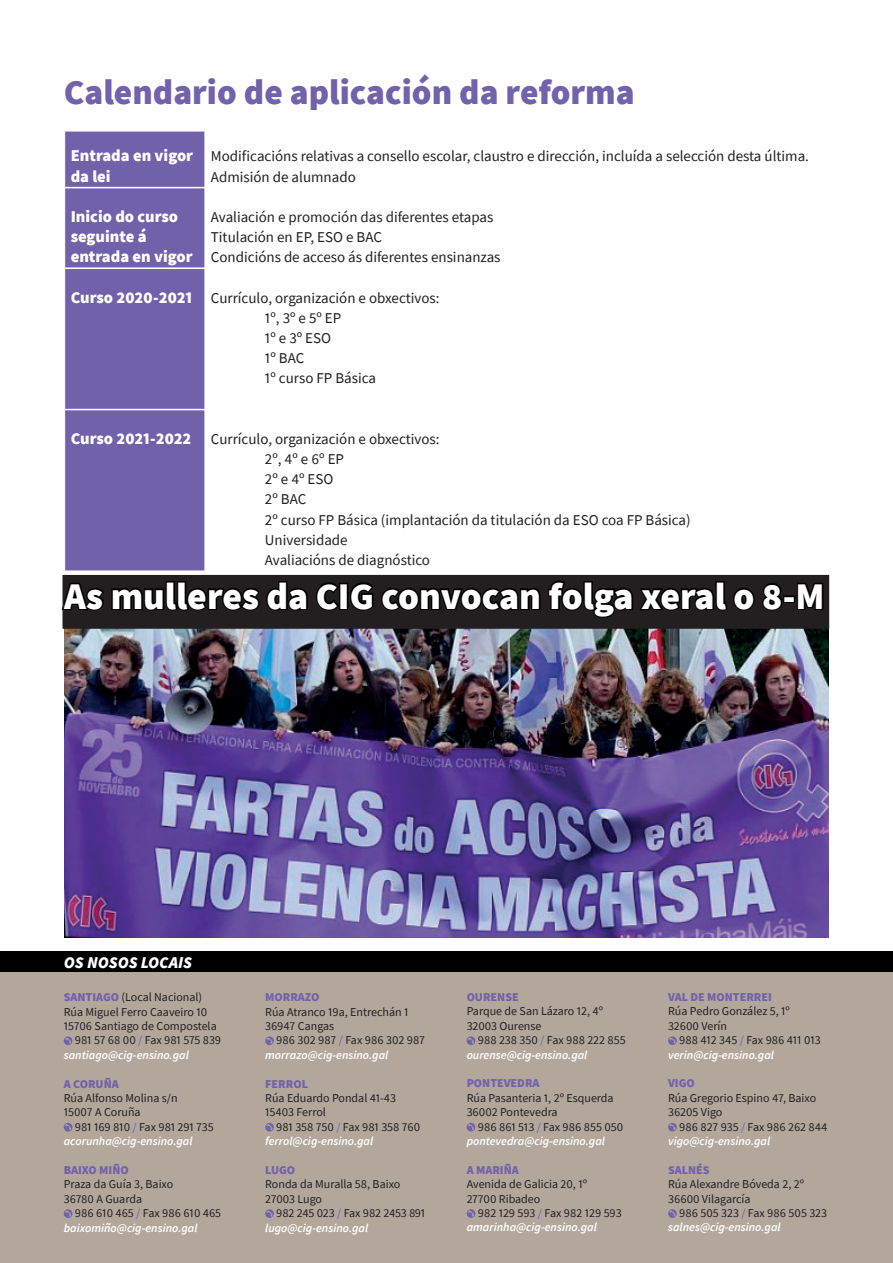
<style>
.page{position:relative;width:893px;height:1263px;background:#fff}
.page>*{position:absolute;margin:0;border:0;box-sizing:border-box;transform-origin:0 0}
.t1{font:900 37.5px "Source Sans Pro";color:#fff}
.t2{font:900 35.25px "Source Sans Pro";color:#7261ab}
.t3{font:900 16.5px/20.2px "Source Sans Pro";color:#fff}
.t4{font:italic 900 16.5px "Source Sans Pro";color:#fff}
.t5{font:15px/20.2px "Source Sans Pro";color:#231f20}
.t6{font:12px/14.4px "Source Sans Pro";color:#231f20}
.t7{font:italic 600 12px/14.4px "Source Sans Pro";color:#fff}
.t8{font:900 12px "Source Sans Pro";color:#7261ab}
.s1{font-weight:900;font-size:16.5px;color:#fff}
.s2{font-weight:900;color:#7261ab}
.s3{color:#7261ab}
.s4{font-weight:400;font-style:normal;color:#231f20}
.s5{font-weight:400;font-style:normal;color:#7261ab}
.s6{font-weight:600;font-style:italic;color:#fff}
</style>
<div class="page">
<div style="left:0;top:951px;width:893px;height:312px;background:#b3a79c"></div>
<svg style="left:64px;top:1036px;width:8px;height:9px"></svg>
<svg style="left:64px;top:1123px;width:8px;height:8px"></svg>
<svg style="left:64px;top:1209px;width:8px;height:9px"></svg>
<svg style="left:265px;top:1036px;width:9px;height:9px"></svg>
<svg style="left:265px;top:1123px;width:9px;height:8px"></svg>
<svg style="left:265px;top:1209px;width:9px;height:9px"></svg>
<svg style="left:467px;top:1036px;width:8px;height:9px"></svg>
<svg style="left:467px;top:1123px;width:8px;height:8px"></svg>
<svg style="left:467px;top:1209px;width:8px;height:9px"></svg>
<svg style="left:668px;top:1036px;width:9px;height:9px"></svg>
<svg style="left:668px;top:1123px;width:9px;height:8px"></svg>
<svg style="left:668px;top:1209px;width:9px;height:9px"></svg>
<div style="left:0;top:951px;width:893px;height:21px;background:#000"></div>
<div style="left:65px;top:132px;width:140px;height:439px;background:#7161ab"></div>
<hr style="left:65px;top:187px;width:140px;height:1px;background:#fff">
<hr style="left:65px;top:188px;width:140px;height:1px;background:#fff">
<hr style="left:65px;top:268px;width:140px;height:1px;background:#fff">
<hr style="left:65px;top:409px;width:140px;height:1px;background:#fff">
<img style="left:64px;top:629px;width:765px;height:309px">
<svg style="left:61px;top:574px;width:769px;height:55px;background:#1f1c1d"></svg>
<h2 class="t2" style="left:64px;top:68px;width:572px">Calendario de aplicación da reforma</h2>
<h3 class="t3" style="left:71px;top:146px;width:124px">Entrada en vigor da lei</h3>
<p class="t5" style="left:211px;top:146px;width:600px">Modificacións relativas a consello escolar, claustro e dirección, incluída a selección desta última.<br>Admisión de alumnado</p>
<h3 class="t3" style="left:71px;top:206px;width:123px">Inicio do curso seguinte á entrada en vigor</h3>
<p class="t5" style="left:211px;top:207px;width:291px">Avaliación e promoción das diferentes etapas<br>Titulación en EP, ESO e BAC<br>Condicións de acceso ás diferentes ensinanzas</p>
<p class="t5" style="left:265px;top:288px;width:176px;text-indent:-194px"><span class="s1">Curso 2020-2021</span> Currículo, organización e obxectivos:<br>1º, 3º e 5º EP<br>1º e 3º ESO<br>1º BAC<br>1º curso FP Básica</p>
<p class="t5" style="left:265px;top:429px;width:427px;text-indent:-194px"><span class="s1">Curso 2021-2022</span> Currículo, organización e obxectivos:<br>2º, 4º e 6º EP<br>2º e 4º ESO<br>2º BAC<br>2º curso FP Básica (implantación da titulación da ESO coa FP Básica)<br>Universidade<br>Avaliacións de diagnóstico</p>
<h1 class="t1" style="left:64px;top:570px;width:762px">As mulleres da CIG convocan folga xeral o 8-M</h1>
<h3 class="t4" style="left:64px;top:951px;width:130px">OS NOSOS LOCAIS</h3>
<p class="t6" style="left:64px;top:990px;width:140px"><span class="s2">SANTIAGO</span> (Local Nacional)</p>
<p class="t6" style="left:64px;top:1004px;width:145px">Rúa Miguel Ferro Caaveiro 10</p>
<p class="t6" style="left:64px;top:1019px;width:154px">15706 Santiago de Compostela</p>
<p class="t6" style="left:75px;top:1033px;width:148px">981 57 68 00 <span class="s3">/</span> Fax 981 575 839</p>
<p class="t7" style="left:64px;top:1047px;width:127px">santiago@cig-ensino.gal</p>
<p class="t8" style="left:64px;top:1075px;width:56px">A CORUÑA</p>
<p class="t6" style="left:64px;top:1091px;width:115px">Rúa Alfonso Molina s/n<br>15007 A Coruña</p>
<p class="t7" style="left:64px;top:1119px;width:151px;text-indent:11px"><span class="s4">981 169 810</span> <span class="s5">/</span> <span class="s4">Fax 981 291 735 </span>acorunha@cig-ensino.gal</p>
<p class="t8" style="left:64px;top:1161px;width:67px">BAIXO MIÑO</p>
<p class="t6" style="left:64px;top:1177px;width:111px">Praza da Guía 3, Baixo<br>36780 A Guarda</p>
<p class="t7" style="left:64px;top:1206px;width:159px;text-indent:11px"><span class="s4">986 610 465</span> <span class="s5">/</span> <span class="s4">Fax 986 610 465 </span>baixomiño@cig-ensino.gal</p>
<p class="t8" style="left:265px;top:989px;width:56px">MORRAZO</p>
<p class="t6" style="left:265px;top:1004px;width:145px">Rúa Atranco 19a, Entrechán 1<br>36947 Cangas</p>
<p class="t7" style="left:265px;top:1033px;width:161px;text-indent:11px"><span class="s4">986 302 987</span> <span class="s5">/</span> <span class="s4">Fax 986 302 987 </span>morrazo@cig-ensino.gal</p>
<p class="t8" style="left:265px;top:1075px;width:44px">FERROL</p>
<p class="t6" style="left:265px;top:1091px;width:132px">Rúa Eduardo Pondal 41-43<br>15403 Ferrol</p>
<p class="t6" style="left:265px;top:1119px;width:156px;text-indent:11px">981 358 750 <span class="s3">/</span> Fax 981 358 760 <span class="s6">ferrol@cig-ensino.gal</span></p>
<p class="t8" style="left:265px;top:1161px;width:31px">LUGO</p>
<p class="t6" style="left:265px;top:1177px;width:137px">Ronda da Muralla 58, Baixo<br>27003 Lugo</p>
<p class="t6" style="left:265px;top:1206px;width:162px;text-indent:11px">982 245 023 <span class="s3">/</span> Fax 982 2453 891 <span class="s6">lugo@cig-ensino.gal</span></p>
<p class="t8" style="left:467px;top:989px;width:54px">OURENSE</p>
<p class="t6" style="left:467px;top:1004px;width:138px">Parque de San Lázaro 12, 4º<br>32003 Ourense</p>
<p class="t7" style="left:467px;top:1033px;width:160px;text-indent:11px"><span class="s4">988 238 350</span> <span class="s5">/</span> <span class="s4">Fax 988 222 855 </span>ourense@cig-ensino.gal</p>
<p class="t8" style="left:467px;top:1075px;width:74px">PONTEVEDRA</p>
<p class="t6" style="left:467px;top:1090px;width:149px">Rúa Pasanteria 1, 2º Esquerda<br>36002 Pontevedra</p>
<p class="t7" style="left:467px;top:1119px;width:158px;text-indent:11px"><span class="s4">986 861 513</span> <span class="s5">/</span> <span class="s4">Fax 986 855 050 </span>pontevedra@cig-ensino.gal</p>
<p class="t8" style="left:467px;top:1161px;width:54px">A MARIÑA</p>
<p class="t6" style="left:467px;top:1177px;width:122px">Avenida de Galicia 20, 1º<br>27700 Ribadeo</p>
<p class="t7" style="left:467px;top:1206px;width:157px;text-indent:11px"><span class="s4">982 129 593</span> <span class="s5">/</span> <span class="s4">Fax 982 129 593 </span>amarinha@cig-ensino.gal</p>
<p class="t8" style="left:668px;top:989px;width:105px">VAL DE MONTERREI</p>
<p class="t6" style="left:668px;top:1004px;width:123px">Rúa Pedro González 5, 1º<br>32600 Verín</p>
<p class="t6" style="left:668px;top:1033px;width:154px;text-indent:11px">988 412 345 <span class="s3">/</span> Fax 986 411 013 <span class="s6">verin@cig-ensino.gal</span></p>
<p class="t8" style="left:668px;top:1075px;width:28px">VIGO</p>
<p class="t6" style="left:668px;top:1090px;width:150px">Rúa Gregorio Espino 47, Baixo<br>36205 Vigo</p>
<p class="t6" style="left:668px;top:1119px;width:161px;text-indent:11px">986 827 935 <span class="s3">/</span> Fax 986 262 844 <span class="s6">vigo@cig-ensino.gal</span></p>
<p class="t8" style="left:668px;top:1161px;width:43px">SALNÉS</p>
<p class="t6" style="left:668px;top:1177px;width:138px">Rúa Alexandre Bóveda 2, 2º<br>36600 Vilagarcía</p>
<p class="t6" style="left:668px;top:1206px;width:160px;text-indent:11px">986 505 323 <span class="s3">/</span> Fax 986 505 323 <span class="s6">salnes@cig-ensino.gal</span></p>
</div>
